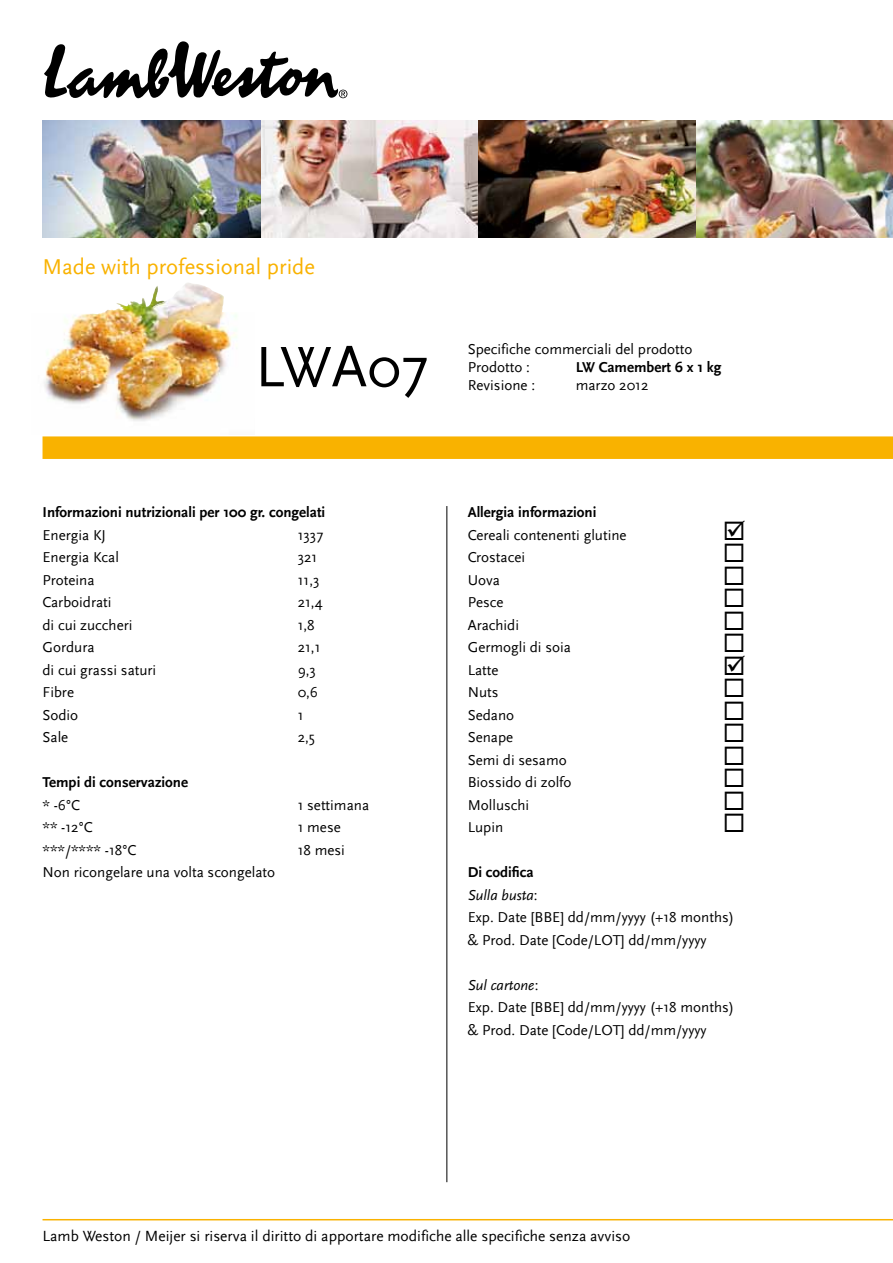
<style>
.page{position:relative;width:893px;height:1263px;background:#fff}
.page>*{position:absolute;margin:0;border:0;box-sizing:border-box;transform-origin:0 0}
.t1{font:59.55px "Scala Sans";color:#000}
.t2{font:22.5px "Scala Sans";color:#f9b200}
.t3{font:15.45px "Scala Sans";color:#000}
.t4{font:15px/22.5px "Scala Sans";color:#000}
.t5{font:700 15px "Scala Sans";color:#000}
.s1{font-weight:700}
.s2{font-style:italic}
</style>
<div class="page">
<svg style="left:44px;top:41px;width:303px;height:57px"></svg>
<img style="left:43px;top:121px;width:850px;height:116px">
<hr style="left:43px;top:1219px;width:850px;height:1px;background:#f9b200">
<img style="left:44px;top:283px;width:193px;height:138px">
<div style="left:43px;top:436px;width:850px;height:23px;background:#f9b200"></div>
<hr style="left:446px;top:506px;width:1px;height:676px;background:#000">
<h2 class="t2" style="left:43px;top:255px;width:274px">Made with professional pride</h2>
<h1 class="t1" style="left:255px;top:335px;width:175px">LWA07</h1>
<p class="t4" style="left:468px;top:340px;width:226px;line-height:18px">Specifiche commerciali del prodotto<br>Prodotto :</p>
<p class="t5" style="left:576px;top:358px;width:147px">LW Camembert 6 x 1 kg</p>
<p class="t4" style="left:468px;top:374px;width:69px">Revisione :</p>
<p class="t4" style="left:576px;top:374px;width:74px">marzo 2012</p>
<p class="t5" style="left:43px;top:504px;width:284px">Informazioni nutrizionali per 100 gr. congelati</p>
<p class="t4" style="left:43px;top:524px;width:65px">Energia KJ</p>
<p class="t4" style="left:298px;top:524px;width:27px">1337</p>
<p class="t4" style="left:43px;top:546px;width:78px">Energia Kcal</p>
<p class="t4" style="left:298px;top:546px;width:21px">321</p>
<p class="t4" style="left:43px;top:569px;width:54px">Proteina</p>
<p class="t4" style="left:298px;top:569px;width:23px">11,3</p>
<p class="t4" style="left:43px;top:591px;width:71px">Carboidrati</p>
<p class="t4" style="left:298px;top:591px;width:26px">21,4</p>
<p class="t4" style="left:43px;top:614px;width:91px">di cui zuccheri</p>
<p class="t4" style="left:298px;top:614px;width:19px">1,8</p>
<p class="t4" style="left:43px;top:636px;width:54px">Gordura</p>
<p class="t4" style="left:298px;top:636px;width:24px">21,1</p>
<p class="t4" style="left:43px;top:659px;width:115px">di cui grassi saturi</p>
<p class="t4" style="left:298px;top:659px;width:20px">9,3</p>
<p class="t4" style="left:43px;top:681px;width:33px">Fibre</p>
<p class="t4" style="left:298px;top:681px;width:22px">0,6</p>
<p class="t4" style="left:43px;top:704px;width:37px">Sodio</p>
<p class="t4" style="left:298px;top:704px;width:7px">1</p>
<p class="t4" style="left:43px;top:726px;width:27px">Sale</p>
<p class="t4" style="left:298px;top:726px;width:19px">2,5</p>
<p class="t5" style="left:43px;top:774px;width:147px">Tempi di conservazione</p>
<p class="t4" style="left:43px;top:794px;width:39px">* -6°C</p>
<p class="t4" style="left:298px;top:794px;width:73px">1 settimana</p>
<p class="t4" style="left:43px;top:816px;width:52px">** -12°C</p>
<p class="t4" style="left:298px;top:816px;width:45px">1 mese</p>
<p class="t4" style="left:43px;top:839px;width:95px">***/**** -18°C</p>
<p class="t4" style="left:298px;top:839px;width:49px">18 mesi</p>
<p class="t4" style="left:43px;top:861px;width:234px">Non ricongelare una volta scongelato</p>
<p class="t5" style="left:468px;top:504px;width:130px">Allergia informazioni</p>
<p class="t4" style="left:468px;top:524px;width:160px">Cereali contenenti glutine</p>
<p class="t4" style="left:468px;top:546px;width:59px">Crostacei</p>
<p class="t4" style="left:468px;top:569px;width:34px">Uova</p>
<p class="t4" style="left:468px;top:591px;width:37px">Pesce</p>
<p class="t4" style="left:468px;top:614px;width:53px">Arachidi</p>
<p class="t4" style="left:468px;top:636px;width:105px">Germogli di soia</p>
<p class="t4" style="left:468px;top:659px;width:32px">Latte</p>
<p class="t4" style="left:468px;top:681px;width:32px">Nuts</p>
<p class="t4" style="left:468px;top:704px;width:48px">Sedano</p>
<p class="t4" style="left:468px;top:726px;width:47px">Senape</p>
<p class="t4" style="left:468px;top:749px;width:101px">Semi di sesamo</p>
<p class="t4" style="left:468px;top:771px;width:105px">Biossido di zolfo</p>
<p class="t4" style="left:468px;top:794px;width:63px">Molluschi</p>
<p class="t4" style="left:468px;top:816px;width:37px">Lupin</p>
<p class="t4" style="left:468px;top:861px;width:268px"><span class="s1">Di codifica<br></span><span class="s2">Sulla busta</span>:<br>Exp. Date [BBE] dd/mm/yyyy (+18 months) &amp; Prod. Date [Code/LOT] dd/mm/yyyy</p>
<p class="t4" style="left:468px;top:974px;width:268px"><span class="s2">Sul cartone</span>:<br>Exp. Date [BBE] dd/mm/yyyy (+18 months) &amp; Prod. Date [Code/LOT] dd/mm/yyyy</p>
<p class="t3" style="left:43px;top:1227px;width:589px">Lamb Weston / Meijer si riserva il diritto di apportare modifiche alle specifiche senza avviso</p>
</div>
